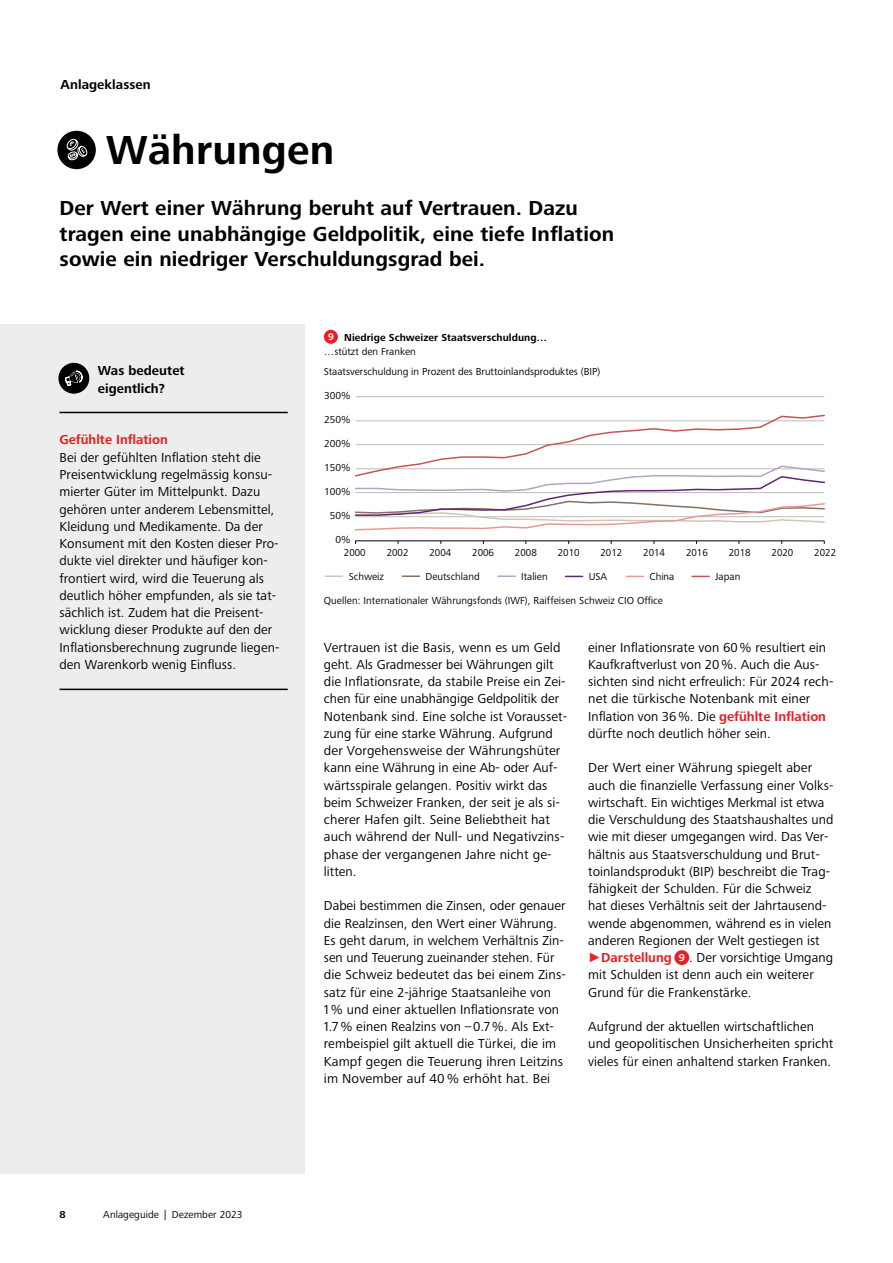
<style>
.page{position:relative;width:893px;height:1263px;background:#fff}
.page>*{position:absolute;margin:0;border:0;box-sizing:border-box;transform-origin:0 0}
.t1{font:700 42px "Frutiger Next LTW1 G";letter-spacing:.005em;color:#000}
.t2{font:700 21px/25.5px "Frutiger Next LTW1 G";letter-spacing:.005em;color:#000}
.t3{font:13.5px/17.2px "Frutiger Next LTW1 G";letter-spacing:.005em;color:#000}
.t4{font:700 13.5px/17.2px "Frutiger Next LTW1 G";letter-spacing:.005em;color:#000}
.t5{font:700 13.5px "Frutiger Next LTW1 G";color:#e82025}
.t6{font:10.5px "Frutiger Next LTW1 G";letter-spacing:.005em;color:#000}
.t7{font:10.5px "Frutiger Next LTW1 G";color:#020202}
.t8{font:700 10.5px/13.5px "Frutiger Next LTW1 G";letter-spacing:.005em;color:#000}
.t9{font:10.5px "Frutiger Next LTW1 G";color:#020202;scale:.96 1}
.s1{font-size:9.9px;color:#fff}
.s2{font-weight:400}
.s3{font-weight:700;color:#e82025}
.s4{font-family:"Arial";color:#e82025}
.s5{font-weight:700;font-size:10.5px;color:#fff}
</style>
<div class="page">
<div style="left:0;top:324px;width:305px;height:850px;background:#ededed"></div>
<div style="left:58px;top:363px;width:31px;height:31px;background:#000;border-radius:50%"></div>
<svg style="left:65px;top:371px;width:17px;height:15px"></svg>
<hr style="left:60px;top:412px;width:228px;height:1px;background:#000">
<div style="left:674px;top:950px;width:15px;height:15px;background:#e82025;border-radius:50%"></div>
<div style="left:57px;top:131px;width:39px;height:38px;background:#000;border-radius:50%"></div>
<svg style="left:65px;top:138px;width:23px;height:28px"></svg>
<hr style="left:60px;top:689px;width:228px;height:1px;background:#000">
<div style="left:324px;top:330px;width:14px;height:14px;background:#e82025;border-radius:50%"></div>
<svg style="left:326px;top:575px;width:17px;height:2px"></svg>
<svg style="left:498px;top:575px;width:17px;height:2px"></svg>
<svg style="left:402px;top:575px;width:17px;height:2px"></svg>
<svg style="left:566px;top:576px;width:17px;height:1px"></svg>
<svg style="left:626px;top:576px;width:17px;height:1px"></svg>
<svg style="left:692px;top:576px;width:17px;height:1px"></svg>
<hr style="left:356px;top:396px;width:468px;height:1px;background:#bcbcbc">
<hr style="left:355px;top:541px;width:469px;height:1px;background:#020202">
<svg style="left:355px;top:414px;width:469px;height:117px"></svg>
<p class="t4" style="left:61px;top:77px;width:92px">Anlageklassen</p>
<h1 class="t1" style="left:106px;top:126px;width:229px">Währungen</h1>
<h2 class="t2" style="left:60px;top:196px;width:556px">Der Wert einer Währung beruht auf Vertrauen. Dazu tragen eine unabhängige Geldpolitik, eine tiefe Inflation sowie ein niedriger Verschuldungsgrad bei.</h2>
<p class="t4" style="left:98px;top:363px;width:88px">Was bedeutet eigentlich?</p>
<p class="t5" style="left:60px;top:432px;width:110px">Gefühlte Inflation</p>
<p class="t3" style="left:60px;top:449px;width:221px">Bei der gefühlten Inflation steht die Preisentwicklung regelmässig konsu&shy;mierter Güter im Mittelpunkt. Dazu gehören unter anderem Lebensmittel, Kleidung und Medikamente. Da der Konsument mit den Kosten dieser Pro&shy;dukte viel direkter und häufiger kon&shy;frontiert wird, wird die Teuerung als deutlich höher empfunden, als sie tat&shy;sächlich ist. Zudem hat die Preisent&shy;wicklung dieser Produkte auf den der Inflationsberechnung zugrunde liegen&shy;den Warenkorb wenig Einfluss.</p>
<p class="t8" style="left:324px;top:331px;width:225px;text-indent:4px"><span class="s1">9</span> Niedrige Schweizer Staatsverschuldung… <span class="s2">…stützt den Franken</span></p>
<p class="t6" style="left:324px;top:366px;width:278px">Staatsverschuldung in Prozent des Bruttoinlandsproduktes (BIP)</p>
<p class="t7" style="left:324px;top:390px;width:28px">300%</p>
<p class="t7" style="left:324px;top:413px;width:28px">250%</p>
<p class="t7" style="left:324px;top:437px;width:28px">200%</p>
<p class="t7" style="left:324px;top:462px;width:28px">150%</p>
<p class="t7" style="left:324px;top:485px;width:28px">100%</p>
<p class="t7" style="left:330px;top:510px;width:22px">50%</p>
<p class="t7" style="left:336px;top:533px;width:17px">0%</p>
<p class="t9" style="left:344px;top:546px;width:24px">2000</p>
<p class="t9" style="left:387px;top:546px;width:24px">2002</p>
<p class="t9" style="left:429px;top:546px;width:24px">2004</p>
<p class="t9" style="left:472px;top:546px;width:24px">2006</p>
<p class="t9" style="left:515px;top:546px;width:24px">2008</p>
<p class="t9" style="left:558px;top:546px;width:24px">2010</p>
<p class="t9" style="left:600px;top:546px;width:24px">2012</p>
<p class="t9" style="left:643px;top:546px;width:24px">2014</p>
<p class="t9" style="left:686px;top:546px;width:24px">2016</p>
<p class="t9" style="left:729px;top:546px;width:24px">2018</p>
<p class="t9" style="left:771px;top:546px;width:24px">2020</p>
<p class="t9" style="left:814px;top:546px;width:24px">2022</p>
<p class="t7" style="left:349px;top:570px;width:37px">Schweiz</p>
<p class="t7" style="left:425px;top:570px;width:56px">Deutschland</p>
<p class="t7" style="left:521px;top:570px;width:28px">Italien</p>
<p class="t7" style="left:589px;top:570px;width:20px">USA</p>
<p class="t7" style="left:649px;top:570px;width:26px">China</p>
<p class="t7" style="left:715px;top:570px;width:27px">Japan</p>
<p class="t6" style="left:324px;top:595px;width:341px">Quellen: Internationaler Währungsfonds (IWF), Raiffeisen Schweiz CIO Office</p>
<p class="t3" style="left:324px;top:639px;width:245px">Vertrauen ist die Basis, wenn es um Geld geht. Als Gradmesser bei Währungen gilt die Inflationsrate, da stabile Preise ein Zei&shy;chen für eine unabhängige Geldpolitik der Notenbank sind. Eine solche ist Vorausset&shy;zung für eine starke Währung. Aufgrund der Vorgehensweise der Währungshüter kann eine Währung in eine Ab- oder Auf&shy;wärtsspirale gelangen. Positiv wirkt das beim Schweizer Franken, der seit je als si&shy;cherer Hafen gilt. Seine Beliebtheit hat auch während der Null- und Negativzins&shy;phase der vergangenen Jahre nicht ge&shy;litten.</p>
<p class="t3" style="left:324px;top:897px;width:243px">Dabei bestimmen die Zinsen, oder genauer die Realzinsen, den Wert einer Währung.<br>Es geht darum, in welchem Verhältnis Zin&shy;sen und Teuerung zueinander stehen. Für die Schweiz bedeutet das bei einem Zins&shy;satz für eine 2-jährige Staatsanleihe von 1% und einer aktuellen Inflationsrate von 1.7% einen Realzins von –0.7%. Als Ext&shy;rembeispiel gilt aktuell die Türkei, die im Kampf gegen die Teuerung ihren Leitzins im November auf 40% erhöht hat. Bei</p>
<p class="t3" style="left:588px;top:639px;width:247px">einer Inflationsrate von 60% resultiert ein Kaufkraftverlust von 20%. Auch die Aus&shy;sichten sind nicht erfreulich: Für 2024 rech&shy;net die türkische Notenbank mit einer Inflation von 36%. Die <span class="s3">gefühlte Inflation </span>dürfte noch deutlich höher sein.</p>
<p class="t3" style="left:588px;top:759px;width:247px">Der Wert einer Währung spiegelt aber auch die finanzielle Verfassung einer Volks&shy;wirtschaft. Ein wichtiges Merkmal ist etwa die Verschuldung des Staatshaushaltes und wie mit dieser umgegangen wird. Das Ver&shy;hältnis aus Staatsverschuldung und Brut&shy;toinlandsprodukt (BIP) beschreibt die Trag&shy;fähigkeit der Schulden. Für die Schweiz<br>hat dieses Verhältnis seit der Jahrtausend&shy;wende abgenommen, während es in vielen anderen Regionen der Welt gestiegen ist <span class="s4">►</span><span class="s3">Darstellung</span> <span class="s5">9</span> . Der vorsichtige Umgang mit Schulden ist denn auch ein weiterer Grund für die Frankenstärke.</p>
<p class="t3" style="left:588px;top:1018px;width:247px">Aufgrund der aktuellen wirtschaftlichen und geopolitischen Unsicherheiten spricht vieles für einen anhaltend starken Franken.</p>
<p class="t8" style="left:60px;top:1208px;width:8px">8</p>
<p class="t6" style="left:103px;top:1209px;width:141px">Anlageguide | Dezember 2023</p>
</div>
